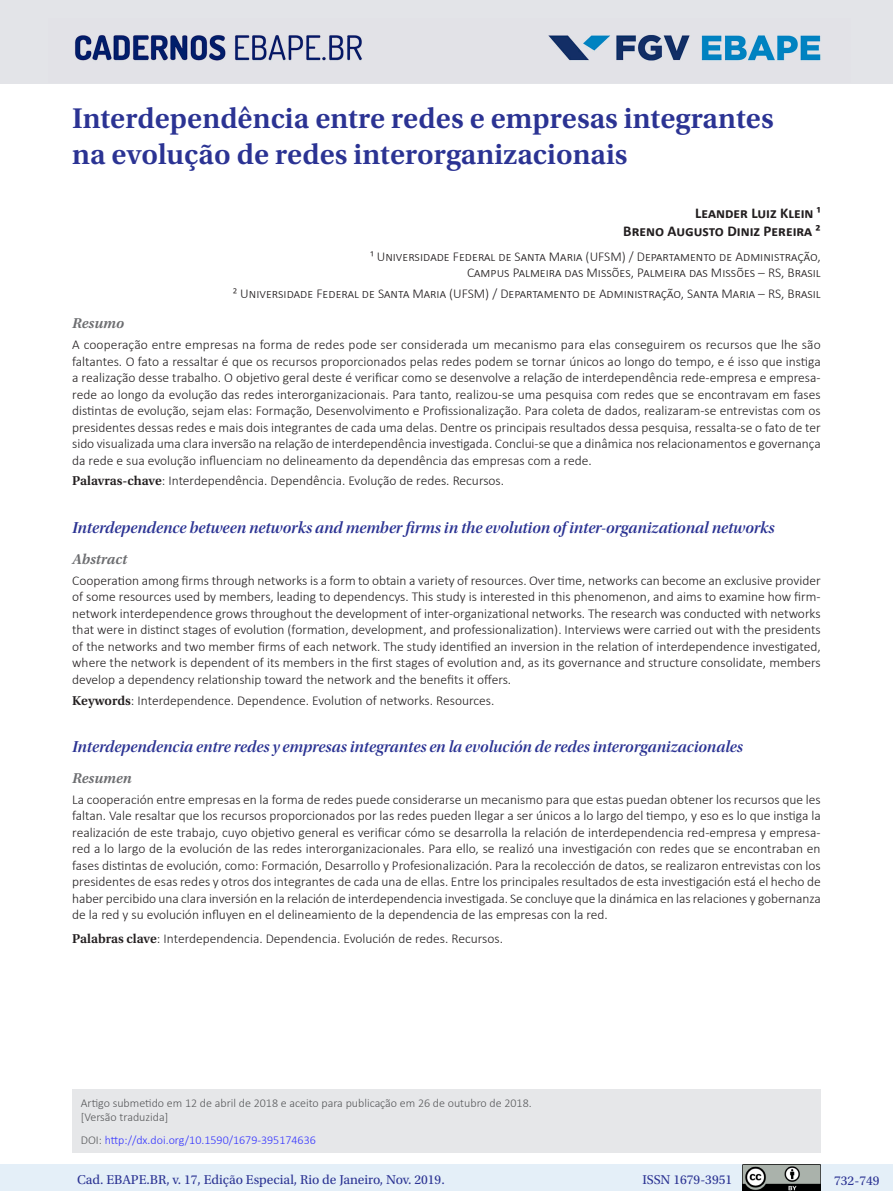
<style>
.page{position:relative;width:893px;height:1191px;background:#fff}
.page>*{position:absolute;margin:0;border:0;box-sizing:border-box;transform-origin:0 0}
._01_título_PT{font:600 30px/36px "Utopia Std";color:#2b3393}
._03_3_1_título_IN{font:16.5px "Utopia Std Semibold Disp It";color:#2b3393}
._02_autores{font:700 15px "Calibri";color:#231f20}
._03_0_titulo_resumo{font:italic 600 15px "Utopia Std";color:#6c6d70}
._03_1_1_resumo_PT{font:300 13.5px/16.5px "Calibri";letter-spacing:-.005em;color:#231f20;text-align:justify}
._03_3_2_resumo_IN{font:300 13.5px/16.5px "Calibri";color:#231f20;text-align:justify}
._02_autores_-_tit{font:300 13.5px/16.2px "Calibri";color:#231f20;text-align:right}
._03_1_2_palavras-cha{font:300 13.5px "Calibri";color:#231f20}
.t1{font:13.5px "Utopia Std";color:#2b3393}
._06_3_nota_de_rodape{font:300 12px "Calibri";color:#57585a}
._06_3_nota_de_rodape-2{font:300 12px "Calibri";color:#33f}
.s1{font-family:"Utopia Std";font-weight:600}
.s2{color:#57585a}
</style>
<div class="page">
<div style="left:0;top:0;width:893px;height:84px;background:#e3e4e8"></div>
<img style="left:74px;top:34px;width:747px;height:27px">
<div style="left:0;top:1164px;width:893px;height:27px;background:#e4eff8"></div>
<img style="left:743px;top:1164px;width:78px;height:27px">
<div style="left:72px;top:1089px;width:749px;height:64px;background:#e6e7e9"></div>
<p class="_01_título_PT" style="left:72px;top:101px;width:703px">Interdependência entre redes e empresas integrantes na evolução de redes interorganizacionais</p>
<p class="_02_autores" style="left:695px;top:203px;width:127px">Leander Luiz Klein ¹</p>
<p class="_02_autores" style="left:623px;top:221px;width:199px">Breno Augusto Diniz Pereira ²</p>
<p class="_02_autores_-_tit" style="left:370px;top:248px;width:452px">¹ Universidade Federal de Santa Maria (UFSM) / Departamento de Administração,<br>Campus Palmeira das Missões, Palmeira das Missões – RS, Brasil</p>
<p class="_02_autores_-_tit" style="left:233px;top:285px;width:589px">² Universidade Federal de Santa Maria (UFSM) / Departamento de Administração, Santa Maria – RS, Brasil</p>
<p class="_03_0_titulo_resumo" style="left:72px;top:315px;width:53px">Resumo</p>
<p class="_03_1_1_resumo_PT" style="left:72px;top:336px;width:750px">A cooperação entre empresas na forma de redes pode ser considerada um mecanismo para elas conseguirem os recursos que lhe são faltantes. O fato a ressaltar é que os recursos proporcionados pelas redes podem se tornar únicos ao longo do tempo, e é isso que instiga a realização desse trabalho. O objetivo geral deste é verificar como se desenvolve a relação de interdependência rede-empresa e empresa&shy;rede ao longo da evolução das redes interorganizacionais. Para tanto, realizou-se uma pesquisa com redes que se encontravam em fases distintas de evolução, sejam elas: Formação, Desenvolvimento e Profissionalização. Para coleta de dados, realizaram-se entrevistas com os presidentes dessas redes e mais dois integrantes de cada uma delas. Dentre os principais resultados dessa pesquisa, ressalta-se o fato de ter sido visualizada uma clara inversão na relação de interdependência investigada. Conclui-se que a dinâmica nos relacionamentos e governança da rede e sua evolução influenciam no delineamento da dependência das empresas com a rede.</p>
<p class="_03_1_2_palavras-cha" style="left:72px;top:472px;width:433px"><span class="s1">Palavras-chave</span>: Interdependência. Dependência. Evolução de redes. Recursos.</p>
<p class="_03_3_1_título_IN" style="left:72px;top:519px;width:704px">Interdependence between networks and member firms in the evolution of inter-organizational networks</p>
<p class="_03_0_titulo_resumo" style="left:72px;top:550px;width:57px">Abstract</p>
<p class="_03_3_2_resumo_IN" style="left:72px;top:572px;width:750px">Cooperation among firms through networks is a form to obtain a variety of resources. Over time, networks can become an exclusive provider of some resources used by members, leading to dependencys. This study is interested in this phenomenon, and aims to examine how firm&shy;network interdependence grows throughout the development of inter-organizational networks. The research was conducted with networks that were in distinct stages of evolution (formation, development, and professionalization). Interviews were carried out with the presidents of the networks and two member firms of each network. The study identified an inversion in the relation of interdependence investigated, where the network is dependent of its members in the first stages of evolution and, as its governance and structure consolidate, members develop a dependency relationship toward the network and the benefits it offers.</p>
<p class="_03_1_2_palavras-cha" style="left:72px;top:691px;width:424px"><span class="s1">Keywords</span>: Interdependence. Dependence. Evolution of networks. Resources.</p>
<p class="_03_3_1_título_IN" style="left:72px;top:738px;width:672px">Interdependencia entre redes y empresas integrantes en la evolución de redes interorganizacionales</p>
<p class="_03_0_titulo_resumo" style="left:72px;top:769px;width:61px">Resumen</p>
<p class="_03_1_1_resumo_PT" style="left:72px;top:791px;width:750px">La cooperación entre empresas en la forma de redes puede considerarse un mecanismo para que estas puedan obtener los recursos que les faltan. Vale resaltar que los recursos proporcionados por las redes pueden llegar a ser únicos a lo largo del tiempo, y eso es lo que instiga la realización de este trabajo, cuyo objetivo general es verificar cómo se desarrolla la relación de interdependencia red-empresa y empresa&shy;red a lo largo de la evolución de las redes interorganizacionales. Para ello, se realizó una investigación con redes que se encontraban en fases distintas de evolución, como: Formación, Desarrollo y Profesionalización. Para la recolección de datos, se realizaron entrevistas con los presidentes de esas redes y otros dos integrantes de cada una de ellas. Entre los principales resultados de esta investigación está el hecho de haber percibido una clara inversión en la relación de interdependencia investigada. Se concluye que la dinámica en las relaciones y gobernanza de la red y su evolución influyen en el delineamiento de la dependencia de las empresas con la red.</p>
<p class="_03_1_2_palavras-cha" style="left:72px;top:930px;width:432px"><span class="s1">Palabras clave</span>: Interdependencia. Dependencia. Evolución de redes. Recursos.</p>
<p class="_06_3_nota_de_rodape" style="left:81px;top:1095px;width:452px">Artigo submetido em 12 de abril de 2018 e aceito para publicação em 26 de outubro de 2018.</p>
<p class="_06_3_nota_de_rodape" style="left:81px;top:1109px;width:89px">[Versão traduzida]</p>
<p class="_06_3_nota_de_rodape-2" style="left:81px;top:1132px;width:237px"><span class="s2">DOI:</span> http://dx.doi.org/10.1590/1679-395174636</p>
<p class="t1" style="left:77px;top:1172px;width:369px">Cad. EBAPE.BR, v. 17, Edição Especial, Rio de Janeiro, Nov. 2019.</p>
<p class="t1" style="left:642px;top:1172px;width:91px">ISSN 1679-3951</p>
<p class="t1" style="left:834px;top:1173px;width:47px">732-749</p>
</div>
